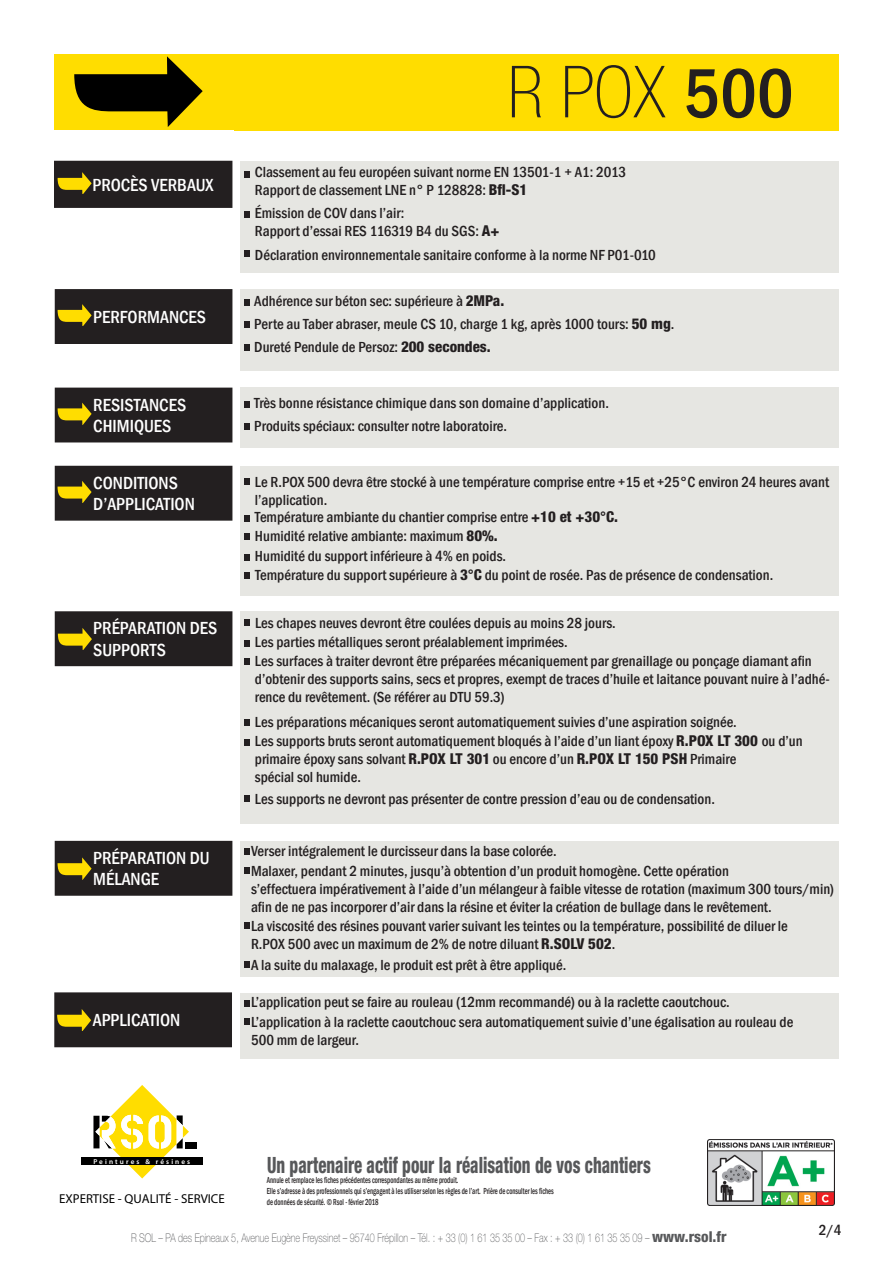
<style>
.page{position:relative;width:893px;height:1263px;background:#fff}
.page>*{position:absolute;margin:0;border:0;box-sizing:border-box;transform-origin:0 0}
.t1{font:100 condensed 72px "Helvetica Neue LT Std";color:#231f20}
.t2{font:800 condensed 22.5px "Helvetica Neue LT Std";color:#57585a;scale:.75 1}
.t3{font:500 condensed 18px "Franklin Gothic";color:#fff}
.t4{font:500 condensed 15px/18px "Franklin Gothic";color:#231f20}
.t5{font:700 condensed 12.9px "Helvetica Neue";color:#000}
.t6{font:100 12px "Helvetica Neue LT Std";color:#57585a;scale:.75 1}
.t7{font:500 condensed 9px/10.8px "Franklin Gothic";color:#231f20;scale:.75 1}
.t8{font:600 7.2px "Myriad Pro";letter-spacing:.3em;color:#fff}
.s1{font-family:"Franklin Gothic";font-weight:500}
.s2{font-family:"Helvetica Neue LT Std";font-weight:800}
.s3{font-weight:800;font-stretch:condensed;font-size:15px}
</style>
<div class="page">
<img style="left:707px;top:1139px;width:128px;height:67px">
<div style="left:241px;top:993px;width:598px;height:66px;background:#e6e6e2"></div>
<div style="left:241px;top:841px;width:598px;height:136px;background:#e6e6e2"></div>
<div style="left:241px;top:611px;width:598px;height:213px;background:#e6e6e2"></div>
<div style="left:241px;top:466px;width:598px;height:129px;background:#e6e6e2"></div>
<div style="left:241px;top:388px;width:598px;height:60px;background:#e6e6e2"></div>
<div style="left:241px;top:289px;width:598px;height:82px;background:#e6e6e2"></div>
<div style="left:241px;top:161px;width:598px;height:111px;background:#e6e6e2"></div>
<div style="left:54px;top:54px;width:785px;height:76px;background:#fd0"></div>
<svg style="left:74px;top:56px;width:129px;height:71px"></svg>
<div style="left:185px;top:1142px;width:12px;height:6px;background:#000"></div>
<svg style="left:93px;top:1085px;width:96px;height:93px"></svg>
<div style="left:82px;top:1157px;width:121px;height:8px;background:#000"></div>
<div style="left:55px;top:161px;width:177px;height:46px;background:#231f20"></div>
<div style="left:54px;top:161px;width:178px;height:47px;border:2px solid #231f20"></div>
<svg style="left:58px;top:172px;width:34px;height:22px"></svg>
<div style="left:56px;top:466px;width:176px;height:54px;background:#231f20"></div>
<div style="left:55px;top:466px;width:177px;height:55px;border:2px solid #231f20"></div>
<svg style="left:58px;top:481px;width:34px;height:22px"></svg>
<svg style="left:244px;top:478px;width:5px;height:7px"></svg>
<svg style="left:244px;top:515px;width:5px;height:7px"></svg>
<svg style="left:244px;top:554px;width:5px;height:7px"></svg>
<svg style="left:244px;top:572px;width:5px;height:6px"></svg>
<div style="left:55px;top:841px;width:177px;height:54px;background:#231f20"></div>
<div style="left:55px;top:841px;width:177px;height:55px;border:2px solid #231f20"></div>
<svg style="left:58px;top:857px;width:34px;height:22px"></svg>
<svg style="left:244px;top:848px;width:5px;height:7px"></svg>
<svg style="left:244px;top:867px;width:5px;height:7px"></svg>
<div style="left:55px;top:993px;width:176px;height:53px;background:#231f20"></div>
<div style="left:54px;top:992px;width:178px;height:55px;border:2px solid #231f20"></div>
<svg style="left:57px;top:1009px;width:34px;height:22px"></svg>
<svg style="left:244px;top:1018px;width:5px;height:7px"></svg>
<div style="left:56px;top:290px;width:176px;height:53px;background:#231f20"></div>
<div style="left:55px;top:289px;width:177px;height:55px;border:2px solid #231f20"></div>
<svg style="left:58px;top:304px;width:34px;height:22px"></svg>
<div style="left:56px;top:612px;width:176px;height:53px;background:#231f20"></div>
<div style="left:55px;top:611px;width:177px;height:55px;border:2px solid #231f20"></div>
<svg style="left:58px;top:628px;width:34px;height:22px"></svg>
<svg style="left:244px;top:961px;width:5px;height:7px"></svg>
<svg style="left:244px;top:619px;width:5px;height:7px"></svg>
<svg style="left:244px;top:640px;width:5px;height:6px"></svg>
<svg style="left:244px;top:171px;width:5px;height:6px"></svg>
<svg style="left:244px;top:211px;width:5px;height:7px"></svg>
<svg style="left:244px;top:250px;width:5px;height:7px"></svg>
<svg style="left:244px;top:299px;width:5px;height:7px"></svg>
<svg style="left:244px;top:321px;width:5px;height:7px"></svg>
<svg style="left:244px;top:345px;width:5px;height:6px"></svg>
<div style="left:56px;top:388px;width:176px;height:54px;background:#231f20"></div>
<svg style="left:58px;top:403px;width:34px;height:21px"></svg>
<svg style="left:244px;top:423px;width:5px;height:7px"></svg>
<svg style="left:244px;top:401px;width:5px;height:6px"></svg>
<svg style="left:244px;top:533px;width:5px;height:7px"></svg>
<svg style="left:244px;top:658px;width:5px;height:6px"></svg>
<svg style="left:244px;top:719px;width:5px;height:6px"></svg>
<svg style="left:244px;top:739px;width:5px;height:7px"></svg>
<svg style="left:244px;top:795px;width:5px;height:7px"></svg>
<svg style="left:244px;top:1000px;width:5px;height:6px"></svg>
<svg style="left:244px;top:922px;width:5px;height:7px"></svg>
<p class="t3" style="left:93px;top:173px;width:122px">PROCÈS VERBAUX</p>
<p class="t3" style="left:93px;top:305px;width:114px">PERFORMANCES</p>
<p class="t1" style="left:507px;top:52px;width:288px">R POX <span class="s1">500</span></p>
<p class="t4" style="left:255px;top:163px;width:373px">Classement au feu européen suivant norme EN 13501-1 + A1: 2013</p>
<p class="t4" style="left:255px;top:181px;width:274px">Rapport de classement LNE n° P 128828: <span class="s2">Bfl-S1</span></p>
<p class="t4" style="left:255px;top:204px;width:151px">Émission de COV dans l’air:</p>
<p class="t4" style="left:255px;top:222px;width:246px">Rapport d’essai RES 116319 B4 du SGS: <span class="s2">A+</span></p>
<p class="t4" style="left:255px;top:245px;width:403px">Déclaration environnementale sanitaire conforme à la norme NF P01-010</p>
<p class="t4" style="left:254px;top:292px;width:252px">Adhérence sur béton sec: supérieure à <span class="s2">2MPa.</span></p>
<p class="t4" style="left:254px;top:315px;width:422px">Perte au Taber abraser, meule CS 10, charge 1 kg, après 1000 tours: <span class="s2">50 mg</span>.</p>
<p class="t4" style="left:254px;top:338px;width:238px">Dureté Pendule de Persoz: <span class="s2">200 secondes.</span></p>
<p class="t4" style="left:254px;top:394px;width:356px">Très bonne résistance chimique dans son domaine d’application.</p>
<p class="t3" style="left:93px;top:393px;width:94px">RESISTANCES</p>
<p class="t3" style="left:93px;top:414px;width:80px">CHIMIQUES</p>
<p class="t4" style="left:254px;top:417px;width:254px">Produits spéciaux: consulter notre laboratoire.</p>
<p class="t3" style="left:93px;top:471px;width:86px">CONDITIONS</p>
<p class="t3" style="left:93px;top:492px;width:103px">D’APPLICATION</p>
<p class="t4" style="left:255px;top:473px;width:576px">Le R.POX 500 devra être stocké à une température comprise entre +15 et +25°C environ 24 heures avant l’application.</p>
<p class="t4" style="left:255px;top:508px;width:365px">Température ambiante du chantier comprise entre <span class="s2">+10 et +30°C.</span></p>
<p class="t4" style="left:255px;top:527px;width:244px">Humidité relative ambiante: maximum <span class="s2">80%.</span></p>
<p class="t4" style="left:255px;top:546px;width:253px">Humidité du support inférieure à 4% en poids.</p>
<p class="t4" style="left:255px;top:566px;width:520px">Température du support supérieure à <span class="s2">3°C</span> du point de rosée. Pas de présence de condensation.</p>
<p class="t3" style="left:93px;top:616px;width:126px">PRÉPARATION DES</p>
<p class="t3" style="left:93px;top:638px;width:74px">SUPPORTS</p>
<p class="t4" style="left:255px;top:613px;width:362px">Les chapes neuves devront être coulées depuis au moins 28 jours.</p>
<p class="t4" style="left:255px;top:633px;width:314px">Les parties métalliques seront préalablement imprimées.</p>
<p class="t4" style="left:255px;top:652px;width:576px">Les surfaces à traiter devront être préparées mécaniquement par grenaillage ou ponçage diamant afin d’obtenir des supports sains, secs et propres, exempt de traces d’huile et laitance pouvant nuire à l’adhé&shy;rence du revêtement. (Se référer au DTU 59.3)</p>
<p class="t4" style="left:255px;top:712px;width:483px">Les préparations mécaniques seront automatiquement suivies d’une aspiration soignée.</p>
<p class="t4" style="left:255px;top:732px;width:549px">Les supports bruts seront automatiquement bloqués à l’aide d’un liant époxy <span class="s2">R.POX LT 300</span> ou d’un primaire époxy sans solvant <span class="s2">R.POX LT 301</span> ou encore d’un <span class="s2">R.POX LT 150 PSH</span> Primaire</p>
<p class="t4" style="left:255px;top:768px;width:108px">spécial sol humide.</p>
<p class="t4" style="left:255px;top:789px;width:462px">Les supports ne devront pas présenter de contre pression d’eau ou de condensation.</p>
<p class="t3" style="left:93px;top:846px;width:118px">PRÉPARATION DU</p>
<p class="t3" style="left:93px;top:867px;width:67px">MÉLANGE</p>
<p class="t4" style="left:251px;top:842px;width:307px">Verser intégralement le durcisseur dans la base colorée.</p>
<p class="t4" style="left:251px;top:861px;width:480px">Malaxer, pendant 2 minutes, jusqu’à obtention d’un produit homogène. Cette opération</p>
<p class="t4" style="left:251px;top:879px;width:585px">s’effectuera impérativement à l’aide d’un mélangeur à faible vitesse de rotation (maximum 300 tours/min) afin de ne pas incorporer d’air dans la résine et éviter la création de bullage dans le revêtement.</p>
<p class="t4" style="left:251px;top:917px;width:538px">La viscosité des résines pouvant varier suivant les teintes ou la température, possibilité de diluer le</p>
<p class="t4" style="left:251px;top:935px;width:366px">R.POX 500 avec un maximum de 2% de notre diluant <span class="s2">R.SOLV 502</span>.</p>
<p class="t4" style="left:251px;top:955px;width:317px">A la suite du malaxage, le produit est prêt à être appliqué.</p>
<p class="t4" style="left:251px;top:993px;width:480px">L’application peut se faire au rouleau (12mm recommandé) ou à la raclette caoutchouc.</p>
<p class="t3" style="left:93px;top:1008px;width:89px">APPLICATION</p>
<p class="t4" style="left:251px;top:1012px;width:544px">L’application à la raclette caoutchouc sera automatiquement suivie d’une égalisation au rouleau de</p>
<p class="t4" style="left:251px;top:1030px;width:110px">500 mm de largeur.</p>
<p class="t8" style="left:93px;top:1157px;width:98px">Peintures &amp; résines</p>
<p class="t5" style="left:59px;top:1191px;width:167px">EXPERTISE - QUALITÉ - SERVICE</p>
<p class="t2" style="left:267px;top:1150px;width:513px">Un partenaire actif pour la réalisation de vos chantiers</p>
<p class="t7" style="left:267px;top:1175px;width:384px">Annule et remplace les fiches précédentes correspondantes au même produit.<br>Elle s’adresse à des professionnels qui s’engagent à les utiliser selon les règles de l’art. Prière de consulter les fiches de données de sécurité. © Rsol - février 2018</p>
<p class="t6" style="left:131px;top:1231px;width:795px">R SOL – PA des Epineaux 5, Avenue Eugène Freyssinet – 95740 Frépillon – Tél. : + 33 (0) 1 61 35 35 00 – Fax : + 33 (0) 1 61 35 35 09 – <span class="s3">www.rsol.fr</span></p>
<p class="t4" style="left:819px;top:1220px;width:24px">2/4</p>
</div>
